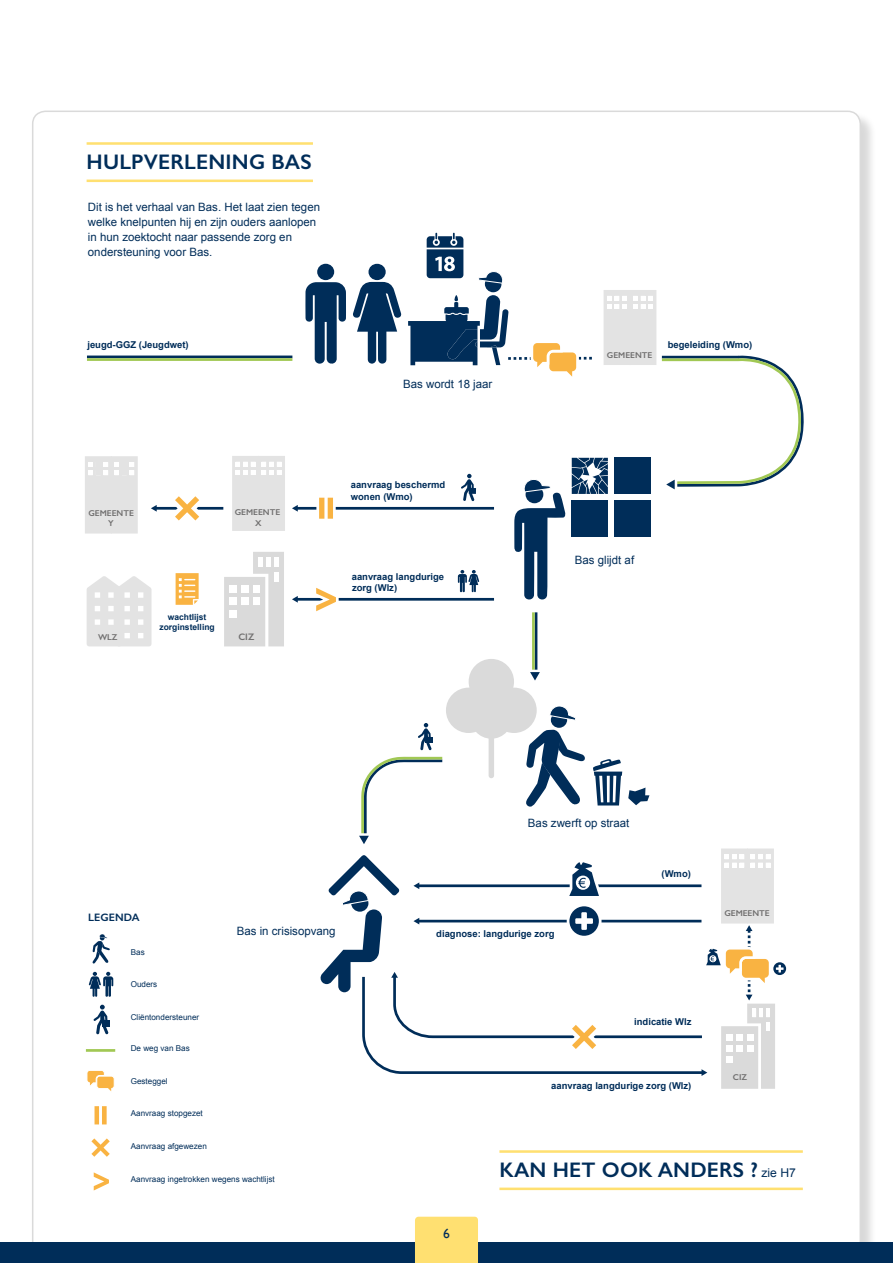
<style>
.page{position:relative;width:893px;height:1263px;background:#fff}
.page>*{position:absolute;margin:0;border:0;box-sizing:border-box;transform-origin:0 0}
.t1{font:600 21.15px "Gill Sans";letter-spacing:.01em;color:#002d59}
.t2{font:13.5px "Gill Sans";color:#002d59}
.t3{font:11.55px/14.9px "Arial";color:#002d59}
.t4{font:600 10.8px "Gill Sans";letter-spacing:.01em;color:#002d59}
.t5{font:700 9.45px/11.4px "Arial";color:#002d59}
.t6{font:600 9.45px "Gill Sans";color:#706f6f}
.t7{font:600 8.55px/10.2px "Gill Sans";color:#706f6f;text-align:center}
.t8{font:700 8.55px/10.2px "Arial";color:#002d59;text-align:center}
.t9{font:8.1px "Arial";color:#002d59}
.s1{font-family:"Arial";font-weight:400;font-size:12.15px}
</style>
<div class="page">
<div style="left:0;top:1242px;width:893px;height:21px;background:#002d59"></div>
<div style="left:415px;top:1217px;width:63px;height:46px;background:#ffe071"></div>
<hr style="left:87px;top:142px;width:226px;height:3px;background:#ffe071">
<hr style="left:87px;top:180px;width:226px;height:2px;background:#ffe071">
<hr style="left:499px;top:1150px;width:304px;height:3px;background:#ffe071">
<hr style="left:499px;top:1187px;width:304px;height:3px;background:#ffe071">
<hr style="left:87px;top:356px;width:205px;height:2px;background:#002d59">
<hr style="left:87px;top:358px;width:205px;height:3px;background:#a1c854">
<svg style="left:232px;top:456px;width:53px;height:75px"></svg>
<div style="left:85px;top:456px;width:53px;height:77px;background:#e3e3e3"></div>
<svg style="left:224px;top:552px;width:60px;height:94px"></svg>
<hr style="left:259px;top:557px;width:4px;height:10px;background:#fff">
<div style="left:266px;top:557px;width:5px;height:10px;background:#fff"></div>
<hr style="left:274px;top:572px;width:4px;height:10px;background:#fff">
<hr style="left:274px;top:557px;width:4px;height:10px;background:#fff">
<div style="left:253px;top:598px;width:7px;height:7px;background:#fff"></div>
<div style="left:253px;top:585px;width:7px;height:8px;background:#fff"></div>
<div style="left:241px;top:598px;width:7px;height:7px;background:#fff"></div>
<div style="left:241px;top:585px;width:7px;height:8px;background:#fff"></div>
<div style="left:229px;top:610px;width:8px;height:7px;background:#fff"></div>
<div style="left:229px;top:598px;width:8px;height:7px;background:#fff"></div>
<div style="left:229px;top:585px;width:8px;height:8px;background:#fff"></div>
<svg style="left:92px;top:934px;width:18px;height:30px"></svg>
<svg style="left:87px;top:576px;width:65px;height:70px"></svg>
<hr style="left:535px;top:612px;width:2px;height:58px;background:#002d59">
<hr style="left:532px;top:612px;width:3px;height:58px;background:#a1c854">
<div style="left:102px;top:1020px;width:8px;height:6px;background:#002d59"></div>
<svg style="left:93px;top:1005px;width:15px;height:29px"></svg>
<svg style="left:91px;top:1138px;width:19px;height:19px"></svg>
<hr style="left:156px;top:507px;width:67px;height:3px;background:#002d59">
<svg style="left:151px;top:505px;width:6px;height:7px"></svg>
<hr style="left:297px;top:507px;width:197px;height:3px;background:#002d59">
<svg style="left:292px;top:505px;width:6px;height:7px"></svg>
<hr style="left:297px;top:598px;width:197px;height:3px;background:#002d59">
<svg style="left:292px;top:596px;width:6px;height:7px"></svg>
<svg style="left:353px;top:282px;width:48px;height:82px"></svg>
<div style="left:368px;top:264px;width:18px;height:16px;background:#002d59;border-radius:50%"></div>
<svg style="left:305px;top:282px;width:41px;height:82px"></svg>
<div style="left:317px;top:264px;width:17px;height:16px;background:#002d59;border-radius:50%"></div>
<svg style="left:89px;top:972px;width:24px;height:25px"></svg>
<svg style="left:169px;top:496px;width:36px;height:25px"></svg>
<svg style="left:87px;top:1070px;width:28px;height:21px"></svg>
<hr style="left:86px;top:1049px;width:29px;height:3px;background:#a1c854">
<svg style="left:316px;top:497px;width:20px;height:22px"></svg>
<svg style="left:408px;top:233px;width:396px;height:366px"></svg>
<svg style="left:176px;top:573px;width:23px;height:32px"></svg>
<svg style="left:320px;top:659px;width:467px;height:430px"></svg>
<svg style="left:94px;top:1106px;width:13px;height:19px"></svg>
<svg style="left:93px;top:1172px;width:16px;height:19px"></svg>
<svg style="left:313px;top:588px;width:26px;height:24px"></svg>
<h1 class="t1" style="left:87px;top:149px;width:227px">HULPVERLENING BAS</h1>
<p class="t3" style="left:88px;top:200px;width:234px">Dit is het verhaal van Bas. Het laat zien tegen welke knelpunten hij en zijn ouders aanlopen in hun zoektocht naar passende zorg en ondersteuning voor Bas.</p>
<p class="t5" style="left:87px;top:340px;width:103px">jeugd-GGZ (Jeugdwet)</p>
<p class="t5" style="left:668px;top:340px;width:86px">begeleiding (Wmo)</p>
<p class="t7" style="left:607px;top:349px;width:47px">GEMEENTE</p>
<p class="t3" style="left:403px;top:377px;width:91px">Bas wordt 18 jaar</p>
<p class="t7" style="left:88px;top:507px;width:47px">GEMEENTE<br>Y</p>
<p class="t7" style="left:235px;top:507px;width:47px">GEMEENTE<br>X</p>
<p class="t7" style="left:98px;top:632px;width:21px">WLZ</p>
<p class="t8" style="left:159px;top:612px;width:57px">wachtlijst zorginstelling</p>
<p class="t6" style="left:238px;top:631px;width:17px">CIZ</p>
<p class="t5" style="left:351px;top:480px;width:96px">aanvraag beschermd wonen (Wmo)</p>
<p class="t5" style="left:352px;top:571px;width:94px">aanvraag langdurige zorg (Wlz)</p>
<p class="t3" style="left:575px;top:552px;width:61px">Bas glijdt af</p>
<p class="t4" style="left:88px;top:910px;width:53px">LEGENDA</p>
<p class="t9" style="left:131px;top:947px;width:15px">Bas</p>
<p class="t9" style="left:131px;top:979px;width:28px">Ouders</p>
<p class="t9" style="left:131px;top:1011px;width:70px">Cliëntondersteuner</p>
<p class="t9" style="left:131px;top:1043px;width:60px">De weg van Bas</p>
<p class="t9" style="left:131px;top:1076px;width:38px">Gesteggel</p>
<p class="t9" style="left:131px;top:1108px;width:74px">Aanvraag stopgezet</p>
<p class="t9" style="left:131px;top:1141px;width:78px">Aanvraag afgewezen</p>
<p class="t3" style="left:237px;top:924px;width:100px">Bas in crisisopvang</p>
<p class="t9" style="left:131px;top:1173px;width:146px">Aanvraag ingetrokken wegens wachtlijst</p>
<p class="t3" style="left:528px;top:816px;width:103px">Bas zwerft op straat</p>
<p class="t5" style="left:436px;top:929px;width:120px">diagnose: langdurige zorg</p>
<p class="t5" style="left:662px;top:869px;width:31px">(Wmo)</p>
<p class="t5" style="left:634px;top:1016px;width:59px">indicatie Wlz</p>
<p class="t5" style="left:551px;top:1081px;width:142px">aanvraag langdurige zorg (Wlz)</p>
<p class="t7" style="left:724px;top:908px;width:47px">GEMEENTE</p>
<p class="t7" style="left:733px;top:1072px;width:16px">CIZ</p>
<p class="t2" style="left:443px;top:1225px;width:8px">6</p>
<h1 class="t1" style="left:499px;top:1157px;width:298px">KAN HET OOK ANDERS ? <span class="s1">zie H7</span></h1>
</div>
